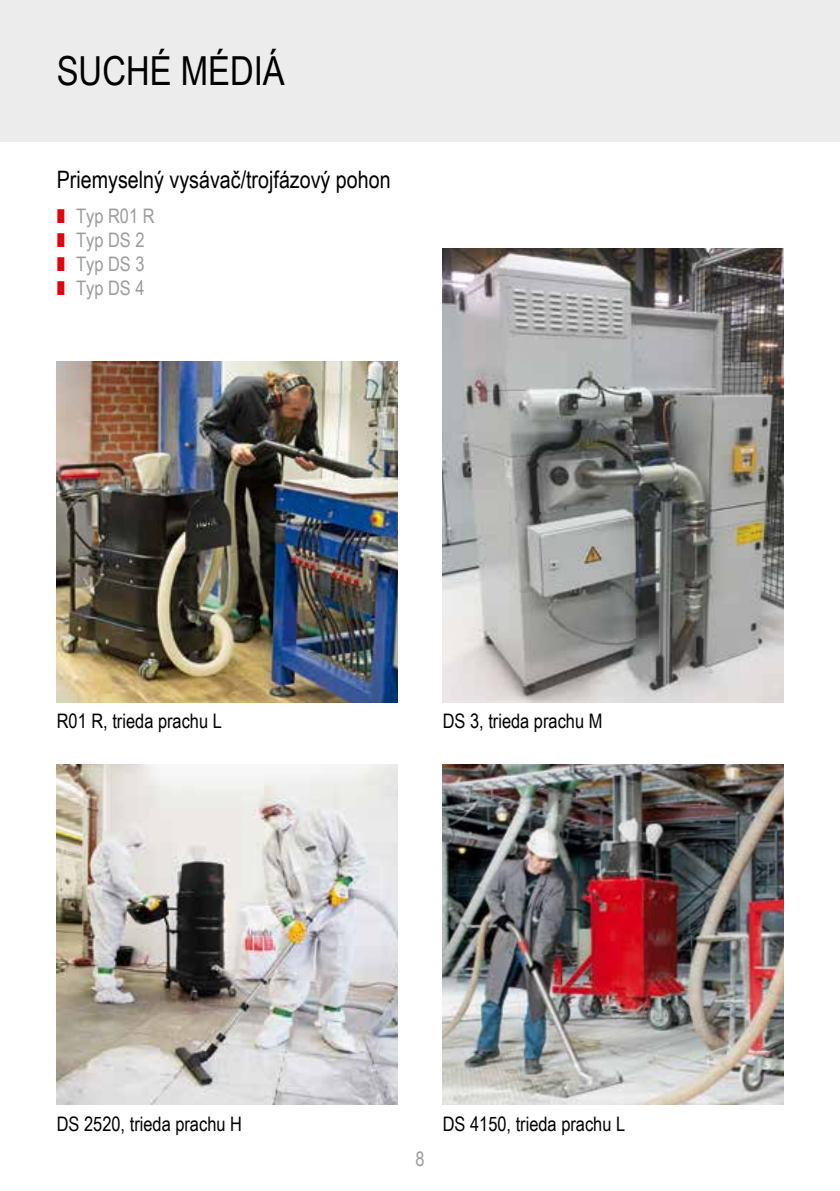
<style>
.page{position:relative;width:840px;height:1191px;background:#fff}
.page>*{position:absolute;margin:0;border:0;box-sizing:border-box;transform-origin:0 0}
.t1{font:40px "Arial Narrow";color:#000}
.t2{font:24px "Arial Narrow";color:#000}
.t3{font:20px "Arial Narrow";color:#000}
.t4{font:20px/24px "Arial Narrow";color:#9c9c9d}
</style>
<div class="page">
<div style="left:0;top:0;width:839px;height:142px;background:#ececec"></div>
<img style="left:57px;top:362px;width:340px;height:340px">
<img style="left:442px;top:248px;width:340px;height:454px">
<img style="left:442px;top:764px;width:340px;height:340px">
<img style="left:57px;top:764px;width:340px;height:340px">
<h1 class="t1" style="left:57px;top:42px;width:229px">SUCHÉ MÉDIÁ</h1>
<p class="t2" style="left:57px;top:161px;width:335px">Priemyselný vysávač/trojfázový pohon</p>
<p class="t4" style="left:76px;top:203px;width:80px">Typ R01 R<br>Typ DS 2<br>Typ DS 3<br>Typ DS 4</p>
<p class="t3" style="left:57px;top:706px;width:166px">R01 R, trieda prachu L</p>
<p class="t3" style="left:442px;top:706px;width:161px">DS 3, trieda prachu M</p>
<p class="t3" style="left:57px;top:1109px;width:187px">DS 2520, trieda prachu H</p>
<p class="t3" style="left:442px;top:1109px;width:184px">DS 4150, trieda prachu L</p>
<p class="t4" style="left:415px;top:1146px;width:11px">8</p>
</div>
